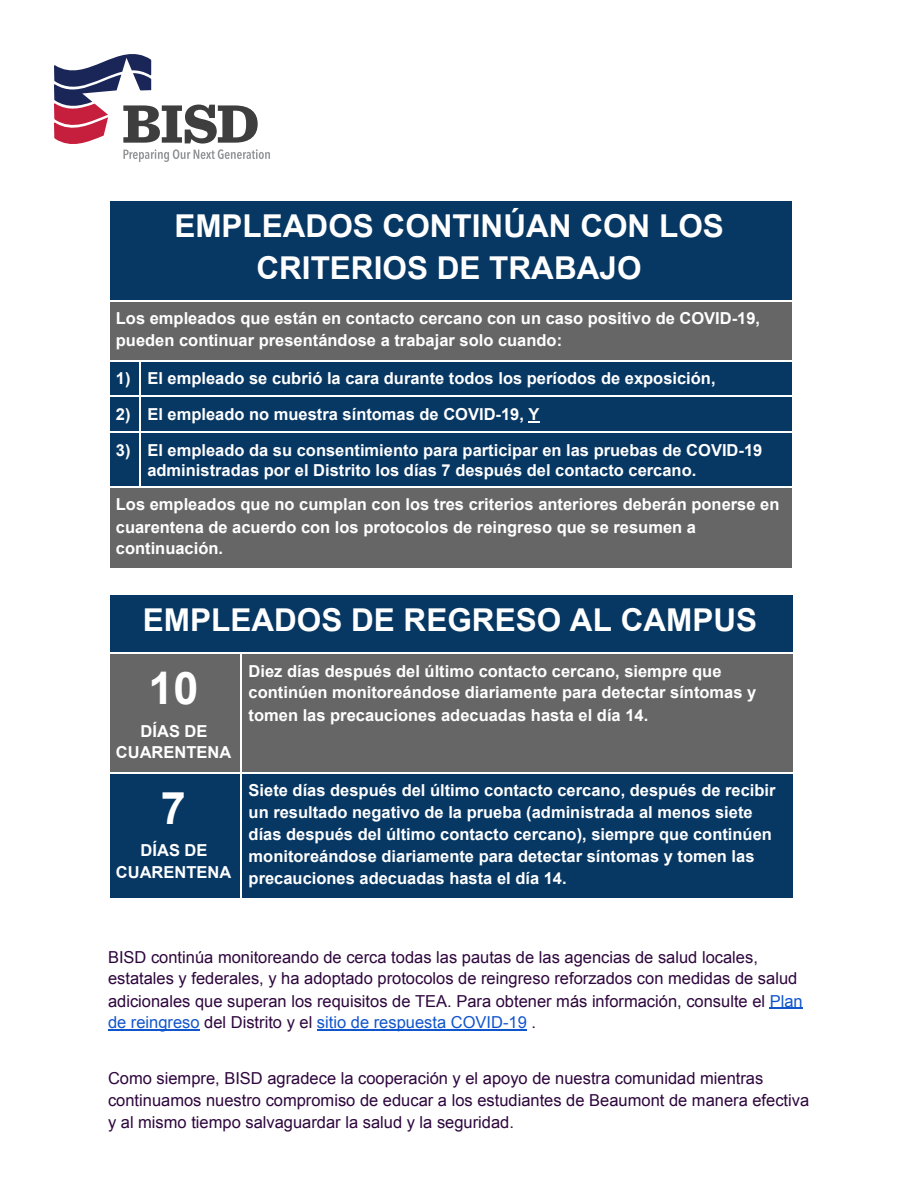
<style>
.page{position:relative;width:918px;height:1188px;background:#fff}
.page>*{position:absolute;margin:0;border:0;box-sizing:border-box;transform-origin:0 0}
.t1{font:700 45px "Arial";color:#fff}
.t2{font:700 31.5px/41.5px "Arial";color:#fff;text-align:center}
.t3{font:700 16.5px/21.9px "Arial";color:#fff}
.t4{font:16.5px/21.8px "Arial";color:#2e063d}
.s1{color:#15c}
</style>
<div class="page">
<svg style="left:54px;top:54px;width:216px;height:108px"></svg>
<hr style="left:770px;top:1008px;width:33px;height:1px;background:#15c">
<hr style="left:108px;top:1029px;width:91px;height:1px;background:#15c">
<hr style="left:317px;top:1029px;width:209px;height:1px;background:#15c">
<div style="left:108px;top:200px;width:684px;height:100px;background:#073763"></div>
<div style="left:108px;top:300px;width:684px;height:61px;background:#666"></div>
<div style="left:108px;top:361px;width:32px;height:35px;background:#073763"></div>
<div style="left:140px;top:361px;width:652px;height:35px;background:#073763"></div>
<div style="left:108px;top:396px;width:32px;height:36px;background:#073763"></div>
<div style="left:140px;top:396px;width:652px;height:36px;background:#073763"></div>
<div style="left:108px;top:432px;width:32px;height:55px;background:#073763"></div>
<div style="left:140px;top:432px;width:652px;height:55px;background:#073763"></div>
<div style="left:108px;top:487px;width:684px;height:82px;background:#666"></div>
<hr style="left:108px;top:487px;width:1px;height:83px;background:#fff">
<hr style="left:140px;top:487px;width:653px;height:1px;background:#fff">
<hr style="left:108px;top:487px;width:33px;height:1px;background:#fff">
<hr style="left:108px;top:432px;width:1px;height:56px;background:#fff">
<hr style="left:140px;top:432px;width:1px;height:56px;background:#fff">
<hr style="left:140px;top:432px;width:653px;height:1px;background:#fff">
<hr style="left:108px;top:432px;width:33px;height:1px;background:#fff">
<hr style="left:108px;top:396px;width:1px;height:37px;background:#fff">
<hr style="left:140px;top:396px;width:1px;height:37px;background:#fff">
<hr style="left:140px;top:396px;width:653px;height:1px;background:#fff">
<hr style="left:108px;top:396px;width:33px;height:1px;background:#fff">
<hr style="left:108px;top:361px;width:1px;height:36px;background:#fff">
<hr style="left:140px;top:361px;width:1px;height:36px;background:#fff">
<hr style="left:108px;top:361px;width:685px;height:1px;background:#fff">
<hr style="left:108px;top:300px;width:1px;height:62px;background:#fff">
<hr style="left:108px;top:200px;width:685px;height:1px;background:#fff">
<hr style="left:108px;top:300px;width:685px;height:1px;background:#fff">
<hr style="left:108px;top:200px;width:1px;height:101px;background:#fff">
<div style="left:108px;top:594px;width:685px;height:58px;background:#073763"></div>
<div style="left:108px;top:652px;width:133px;height:121px;background:#666"></div>
<div style="left:241px;top:652px;width:552px;height:121px;background:#666"></div>
<div style="left:108px;top:773px;width:133px;height:126px;background:#073763"></div>
<div style="left:241px;top:773px;width:552px;height:126px;background:#073763"></div>
<hr style="left:108px;top:773px;width:1px;height:127px;background:#fff">
<hr style="left:241px;top:773px;width:1px;height:127px;background:#fff">
<hr style="left:241px;top:773px;width:553px;height:1px;background:#fff">
<hr style="left:108px;top:773px;width:134px;height:1px;background:#fff">
<hr style="left:108px;top:652px;width:1px;height:122px;background:#fff">
<hr style="left:241px;top:652px;width:1px;height:122px;background:#fff">
<hr style="left:108px;top:594px;width:686px;height:1px;background:#fff">
<hr style="left:108px;top:652px;width:686px;height:1px;background:#fff">
<hr style="left:108px;top:594px;width:1px;height:59px;background:#fff">
<p class="t2" style="left:174px;top:206px;width:551px">EMPLEADOS CONTINÚAN CON LOS<br>CRITERIOS DE TRABAJO</p>
<p class="t3" style="left:116px;top:307px;width:646px;line-height:22.5px">Los empleados que están en contacto cercano con un caso positivo de COVID-19, pueden continuar presentándose a trabajar solo cuando:</p>
<p class="t3" style="left:116px;top:368px;width:601px">1) El empleado se cubrió la cara durante todos los períodos de exposición,</p>
<p class="t3" style="left:116px;top:404px;width:425px">2) El empleado no muestra síntomas de COVID-19, Y</p>
<p class="t3" style="left:147px;top:441px;width:617px;line-height:19.2px;text-indent:-32px">3) El empleado da su consentimiento para participar en las pruebas de COVID-19 administradas por el Distrito los días 7 después del contacto cercano.</p>
<p class="t3" style="left:116px;top:494px;width:665px">Los empleados que no cumplan con los tres criterios anteriores deberán ponerse en cuarentena de acuerdo con los protocolos de reingreso que se resumen a continuación.</p>
<p class="t2" style="left:143px;top:599px;width:616px">EMPLEADOS DE REGRESO AL CAMPUS</p>
<p class="t1" style="left:148px;top:657px;width:52px">10</p>
<p class="t3" style="left:116px;top:720px;width:117px;line-height:21.3px;text-align:center">DÍAS DE<br>CUARENTENA</p>
<p class="t1" style="left:161px;top:777px;width:27px">7</p>
<p class="t3" style="left:116px;top:839px;width:117px;line-height:22.5px;text-align:center">DÍAS DE<br>CUARENTENA</p>
<p class="t3" style="left:249px;top:660px;width:509px">Diez días después del último contacto cercano, siempre que continúen monitoreándose diariamente para detectar síntomas y tomen las precauciones adecuadas hasta el día 14.</p>
<p class="t3" style="left:249px;top:780px;width:529px">Siete días después del último contacto cercano, después de recibir un resultado negativo de la prueba (administrada al menos siete días después del último contacto cercano), siempre que continúen monitoreándose diariamente para detectar síntomas y tomen las precauciones adecuadas hasta el día 14.</p>
<p class="t4" style="left:108px;top:946px;width:696px">BISD continúa monitoreando de cerca todas las pautas de las agencias de salud locales, estatales y federales, y ha adoptado protocolos de reingreso reforzados con medidas de salud adicionales que superan los requisitos de TEA. Para obtener más información, consulte el <span class="s1">Plan de reingreso</span> del Distrito y el <span class="s1">sitio de respuesta COVID-19</span> .</p>
<p class="t4" style="left:108px;top:1067px;width:703px">Como siempre, BISD agradece la cooperación y el apoyo de nuestra comunidad mientras continuamos nuestro compromiso de educar a los estudiantes de Beaumont de manera efectiva y al mismo tiempo salvaguardar la salud y la seguridad.</p>
</div>
